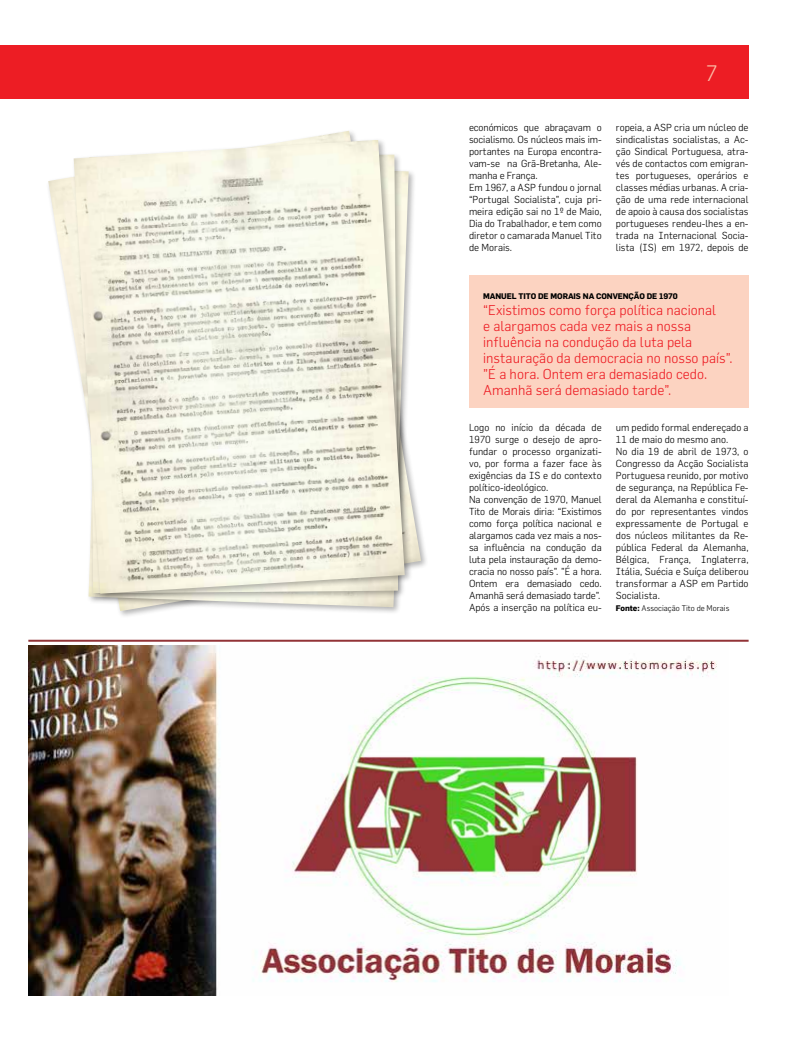
<style>
.page{position:relative;width:794px;height:1049px;background:#fff}
.page>*{position:absolute;margin:0;border:0;box-sizing:border-box;transform-origin:0 0}
.t1{font:300 22px "Flama";color:#fbbea7}
.t2{font:300 14px/16px "Flama";color:#ed1d24}
.t3{font:300 10px/12px "Flama";color:#000}
.t4{font:700 8px "Flama";letter-spacing:-.01em;color:#000}
.t5{font:300 8px "Flama";color:#000}
.s1{font-weight:700}
</style>
<div class="page">
<div style="left:0;top:45px;width:748px;height:54px;background:#ed1d24"></div>
<img style="left:48px;top:131px;width:373px;height:437px">
<div style="left:86px;top:158px;width:331px;height:457px;background:#000;opacity:.3"></div>
<img style="left:28px;top:645px;width:689px;height:350px">
<div style="left:71px;top:138px;width:342px;height:464px;background:#000;opacity:.3"></div>
<img style="left:74px;top:140px;width:331px;height:454px">
<hr style="left:28px;top:640px;width:720px;height:2px;background:#923337">
<div style="left:469px;top:275px;width:279px;height:132px;background:#fcd3c1"></div>
<h1 class="t1" style="left:706px;top:60px;width:13px">7</h1>
<p class="t3" style="left:469px;top:121px;width:134px">económicos que abraçavam o socialismo. Os núcleos mais im&shy;portantes na Europa encontra&shy;vam-se na Grã-Bretanha, Ale&shy;manha e França.<br>Em 1967, a ASP fundou o jornal “Portugal Socialista”, cuja pri&shy;meira edição sai no 1º de Maio,<br>Dia do Trabalhador, e tem como diretor o camarada Manuel Tito de Morais.</p>
<p class="t3" style="left:616px;top:121px;width:134px;text-align:justify">ropeia, a ASP cria um núcleo de sindicalistas socialistas, a Ac&shy;ção Sindical Portuguesa, atra&shy;vés de contactos com emigran&shy;tes portugueses, operários e classes médias urbanas. A cria&shy;ção de uma rede internacional de apoio à causa dos socialistas portugueses rendeu-lhes a en&shy;trada na Internacional Socia&shy;lista (IS) em 1972, depois de</p>
<p class="t4" style="left:483px;top:291px;width:14px">MANU</p>
<p class="t4" style="left:507px;top:291px;width:172px">EL TITO DE MORAIS NA CONVENÇÃO DE 1970</p>
<h2 class="t2" style="left:483px;top:302px;width:251px">“Existimos como força política nacional<br>e alargamos cada vez mais a nossa influência na condução da luta pela instauração da democracia no nosso país”. ”É a hora. Ontem era demasiado cedo.<br>Amanhã será demasiado tarde”.</h2>
<p class="t3" style="left:469px;top:421px;width:134px">Logo no início da década de<br>1970 surge o desejo de apro&shy;fundar o processo organizati&shy;vo, por forma a fazer face às exigências da IS e do contexto político-ideológico.<br>Na convenção de 1970, Manuel<br>Tito de Morais diria: “Existimos como força política nacional e alargamos cada vez mais a nos&shy;sa influência na condução da luta pela instauração da demo&shy;cracia no nosso país”. ”É a hora.<br>Ontem era demasiado cedo.<br>Amanhã será demasiado tarde”.<br>Após a inserção na política eu-</p>
<p class="t3" style="left:616px;top:421px;width:134px">um pedido formal endereçado a<br>11 de maio do mesmo ano.<br>No dia 19 de abril de 1973, o<br>Congresso da Acção Socialista<br>Portuguesa reunido, por motivo de segurança, na República Fe&shy;deral da Alemanha e constituí&shy;do por representantes vindos expressamente de Portugal e dos núcleos militantes da Re&shy;pública Federal da Alemanha,<br>Bélgica, França, Inglaterra,<br>Itália, Suécia e Suíça deliberou transformar a ASP em Partido<br>Socialista.</p>
<p class="t5" style="left:616px;top:603px;width:115px"><span class="s1">FONTE:</span> Associação Tito de Morais</p>
</div>
